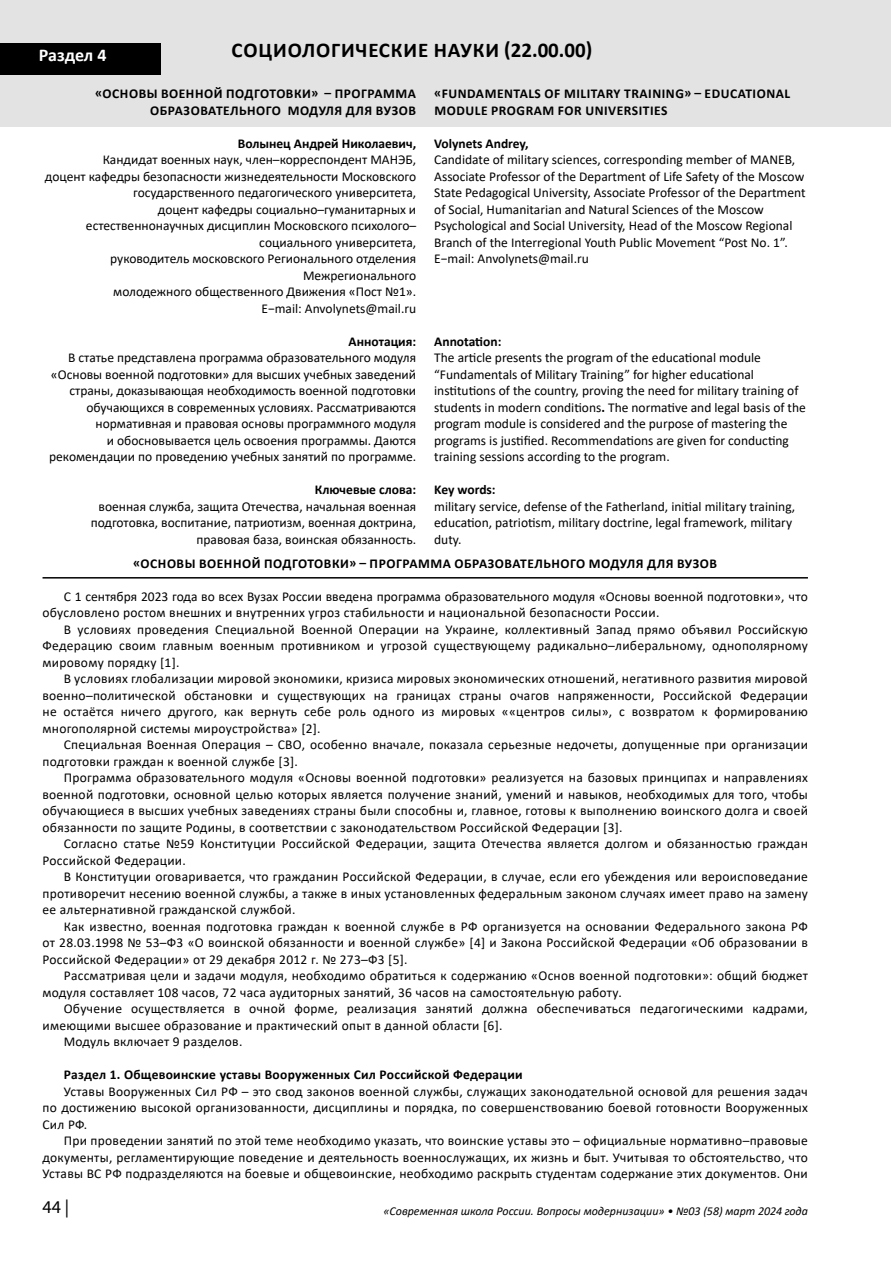
<style>
.page{position:relative;width:893px;height:1263px;background:#fff}
.page>*{position:absolute;margin:0;border:0;box-sizing:border-box;transform-origin:0 0}
.раздел_номер{font:700 21px "Calibri";letter-spacing:.04em;color:#000}
.анотация_ключ_слова{font:700 18px "Calibri";letter-spacing:-.005em;color:#fff}
.t1{font:18px "Myriad Pro";color:#000}
.Ñîäåðæèìîå_òàáëèöû{font:13.5px/16.5px "Calibri";color:#000;text-align:justify}
.Ñîäåðæèìîå_òàáëèöû-2{font:13.5px/16.5px "Calibri";letter-spacing:.02em;color:#000}
.t2{font:700 13.5px/16.5px "Calibri";letter-spacing:.04em;color:#000;text-align:right}
.t3{font:700 13.5px "Calibri";color:#000}
.t4{font:700 13.5px "Calibri";letter-spacing:.02em;color:#000}
.t5{font:700 13.5px "Calibri";letter-spacing:-.01em;color:#000}
.t6{font:italic 12px "Calibri";color:#000}
.s1{font-weight:700}
</style>
<div class="page">
<div style="left:0;top:0;width:891px;height:127px;background:#e3e3e3"></div>
<div style="left:0;top:43px;width:160px;height:31px;background:#000"></div>
<hr style="left:43px;top:577px;width:765px;height:1px;background:#000">
<p class="анотация_ключ_слова" style="left:39px;top:42px;width:69px">Раздел 4</p>
<p class="раздел_номер" style="left:232px;top:36px;width:362px">СОЦИОЛОГИЧЕСКИЕ НАУКИ (22.00.00)</p>
<p class="t2" style="left:95px;top:85px;width:322px">«ОСНОВЫ ВОЕННОЙ ПОДГОТОВКИ» – ПРОГРАММА<br>ОБРАЗОВАТЕЛЬНОГО МОДУЛЯ ДЛЯ ВУЗОВ</p>
<p class="t3" style="left:238px;top:134px;width:180px">Волынец Андрей Николаевич,</p>
<p class="Ñîäåðæèìîå_òàáëèöû" style="left:103px;top:151px;width:315px">Кандидат военных наук, член–корреспондент МАНЭБ,</p>
<p class="Ñîäåðæèìîå_òàáëèöû" style="left:45px;top:168px;width:373px">доцент кафедры безопасности жизнедеятельности Московского</p>
<p class="Ñîäåðæèìîå_òàáëèöû" style="left:133px;top:184px;width:284px">государственного педагогического университета,</p>
<p class="Ñîäåðæèìîå_òàáëèöû" style="left:86px;top:201px;width:332px;text-align:right">доцент кафедры социально–гуманитарных и естественнонаучных дисциплин Московского психолого– социального университета,</p>
<p class="Ñîäåðæèìîå_òàáëèöû" style="left:110px;top:250px;width:307px;text-align:right">руководитель московского Регионального отделения<br>Межрегионального</p>
<p class="Ñîäåðæèìîå_òàáëèöû" style="left:113px;top:283px;width:304px">молодежного общественного Движения «Пост №1».</p>
<p class="Ñîäåðæèìîå_òàáëèöû" style="left:262px;top:300px;width:156px">E−mail: Anvolynets@mail.ru</p>
<p class="t3" style="left:349px;top:332px;width:69px">Аннотация:</p>
<p class="Ñîäåðæèìîå_òàáëèöû" style="left:49px;top:349px;width:369px;text-align:right">В статье представлена программа образовательного модуля «Основы военной подготовки» для высших учебных заведений страны, доказывающая необходимость военной подготовки обучающихся в современных условиях. Рассматриваются нормативная и правовая основы программного модуля<br>и обосновывается цель освоения программы. Даются рекомендации по проведению учебных занятий по программе.</p>
<p class="t3" style="left:315px;top:480px;width:103px">Ключевые слова:</p>
<p class="Ñîäåðæèìîå_òàáëèöû" style="left:91px;top:498px;width:327px;text-align:right">военная служба, защита Отечества, начальная военная подготовка, воспитание, патриотизм, военная доктрина, правовая база, воинская обязанность.</p>
<p class="t2" style="left:434px;top:85px;width:357px;text-align:left">«FUNDAMENTALS OF MILITARY TRAINING» – EDUCATIONAL<br>MODULE PROGRAM FOR UNIVERSITIES</p>
<p class="t3" style="left:434px;top:134px;width:96px">Volynets Andrey,</p>
<p class="Ñîäåðæèìîå_òàáëèöû" style="left:434px;top:151px;width:362px">Candidate of military sciences, corresponding member of MANEB,</p>
<p class="Ñîäåðæèìîå_òàáëèöû" style="left:434px;top:168px;width:373px;text-align:left">Associate Professor of the Department of Life Safety of the Moscow State Pedagogical University, Associate Professor of the Department of Social, Humanitarian and Natural Sciences of the Moscow Psychological and Social University, Head of the Moscow Regional Branch of the Interregional Youth Public Movement “Post No. 1”.</p>
<p class="Ñîäåðæèìîå_òàáëèöû" style="left:434px;top:250px;width:156px">E−mail: Anvolynets@mail.ru</p>
<p class="t3" style="left:434px;top:332px;width:69px">Annotation:</p>
<p class="Ñîäåðæèìîå_òàáëèöû" style="left:434px;top:349px;width:373px;text-align:left">The article presents the program of the educational module “Fundamentals of Military Training” for higher educational institutions of the country, proving the need for military training of students in modern conditions<span class="s1">.</span> The normative and legal basis of the program module is considered and the purpose of mastering the programs is justified. Recommendations are given for conducting training sessions according to the program.</p>
<p class="t5" style="left:434px;top:480px;width:63px">Key words:</p>
<p class="Ñîäåðæèìîå_òàáëèöû" style="left:434px;top:498px;width:363px;text-align:left">military service, defense of the Fatherland, initial military training, education, patriotism, military doctrine, legal framework, military duty.</p>
<p class="t2" style="left:133px;top:555px;width:585px">«ОСНОВЫ ВОЕННОЙ ПОДГОТОВКИ» – ПРОГРАММА ОБРАЗОВАТЕЛЬНОГО МОДУЛЯ ДЛЯ ВУЗОВ</p>
<p class="Ñîäåðæèìîå_òàáëèöû" style="left:43px;top:587px;width:767px;text-indent:21px">С 1 сентября 2023 года во всех Вузах России введена программа образовательного модуля «Основы военной подготовки», что обусловлено ростом внешних и внутренних угроз стабильности и национальной безопасности России.</p>
<p class="Ñîäåðæèìîå_òàáëèöû" style="left:43px;top:620px;width:767px;text-indent:21px">В условиях проведения Специальной Военной Операции на Украине, коллективный Запад прямо объявил Российскую Федерацию своим главным военным противником и угрозой существующему радикально–либеральному, однополярному мировому порядку [1].</p>
<p class="Ñîäåðæèìîå_òàáëèöû" style="left:43px;top:670px;width:767px;text-indent:21px">В условиях глобализации мировой экономики, кризиса мировых экономических отношений, негативного развития мировой военно–политической обстановки и существующих на границах страны очагов напряженности, Российской Федерации не остаётся ничего другого, как вернуть себе роль одного из мировых ««центров силы», с возвратом к формированию многополярной системы мироустройства» [2].</p>
<p class="Ñîäåðæèìîå_òàáëèöû-2" style="left:43px;top:736px;width:767px;text-indent:21px">Специальная Военная Операция – СВО, особенно вначале, показала серьезные недочеты, допущенные при организации подготовки граждан к военной службе [3].</p>
<p class="Ñîäåðæèìîå_òàáëèöû" style="left:43px;top:769px;width:767px;text-indent:21px">Программа образовательного модуля «Основы военной подготовки» реализуется на базовых принципах и направлениях военной подготовки, основной целью которых является получение знаний, умений и навыков, необходимых для того, чтобы обучающиеся в высших учебных заведениях страны были способны и, главное, готовы к выполнению воинского долга и своей обязанности по защите Родины, в соответствии с законодательством Российской Федерации [3].</p>
<p class="Ñîäåðæèìîå_òàáëèöû-2" style="left:43px;top:835px;width:767px;text-indent:21px">Согласно статье №59 Конституции Российской Федерации, защита Отечества является долгом и обязанностью граждан<br>Российской Федерации.</p>
<p class="Ñîäåðæèìîå_òàáëèöû" style="left:43px;top:868px;width:767px;text-indent:21px">В Конституции оговаривается, что гражданин Российской Федерации, в случае, если его убеждения или вероисповедание противоречит несению военной службы, а также в иных установленных федеральным законом случаях имеет право на замену ее альтернативной гражданской службой.</p>
<p class="Ñîäåðæèìîå_òàáëèöû" style="left:43px;top:917px;width:767px;text-indent:21px">Как известно, военная подготовка граждан к военной службе в РФ организуется на основании Федерального закона РФ от 28.03.1998 № 53–Ф3 «О воинской обязанности и военной службе» [4] и Закона Российской Федерации «Об образовании в Российской Федерации» от 29 декабря 2012 г. № 273–Ф3 [5].</p>
<p class="Ñîäåðæèìîå_òàáëèöû-2" style="left:43px;top:967px;width:767px;text-indent:21px">Рассматривая цели и задачи модуля, необходимо обратиться к содержанию «Основ военной подготовки»: общий бюджет модуля составляет 108 часов, 72 часа аудиторных занятий, 36 часов на самостоятельную работу.</p>
<p class="Ñîäåðæèìîå_òàáëèöû-2" style="left:43px;top:1000px;width:767px;text-indent:21px">Обучение осуществляется в очной форме, реализация занятий должна обеспечиваться педагогическими кадрами, имеющими высшее образование и практический опыт в данной области [6].</p>
<p class="Ñîäåðæèìîå_òàáëèöû-2" style="left:64px;top:1033px;width:180px">Модуль включает 9 разделов.</p>
<p class="t4" style="left:64px;top:1065px;width:460px">Раздел 1. Общевоинские уставы Вооруженных Сил Российской Федерации</p>
<p class="Ñîäåðæèìîå_òàáëèöû" style="left:43px;top:1082px;width:767px;text-indent:21px">Уставы Вооруженных Сил РФ – это свод законов военной службы, служащих законодательной основой для решения задач по достижению высокой организованности, дисциплины и порядка, по совершенствованию боевой готовности Вооруженных Сил РФ.</p>
<p class="Ñîäåðæèìîå_òàáëèöû" style="left:43px;top:1132px;width:767px;text-indent:21px">При проведении занятий по этой теме необходимо указать, что воинские уставы это – официальные нормативно–правовые документы, регламентирующие поведение и деятельность военнослужащих, их жизнь и быт. Учитывая то обстоятельство, что Уставы ВС РФ подразделяются на боевые и общевоинские, необходимо раскрыть студентам содержание этих документов. Они</p>
<h2 class="t1" style="left:43px;top:1196px;width:28px">44 |</h2>
<p class="t6" style="left:383px;top:1203px;width:426px">«Современная школа России. Вопросы модернизации» • №03 (58) март 2024 года</p>
</div>
